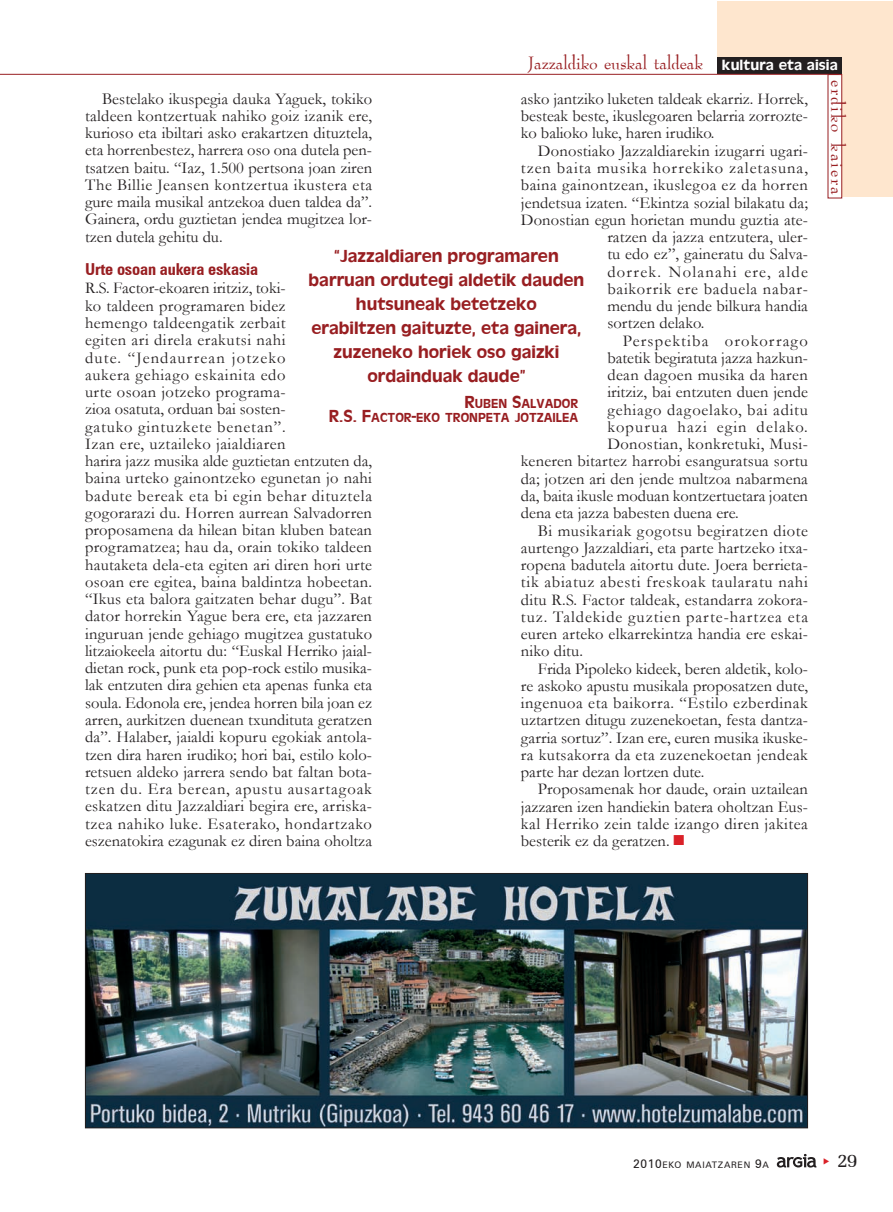
<style>
.page{position:relative;width:893px;height:1212px;background:#fff}
.page>*{position:absolute;margin:0;border:0;box-sizing:border-box;transform-origin:0 0}
.t1{font:21px "Bernadette";color:#981e21}
.t2{font:21px "Bernadette";letter-spacing:.09em;color:#981e21}
.t3{font:19.5px "Memoir";color:#231f20}
.t4{font:18px/24px "Antique Olive";color:#981e21;text-align:center}
.t5{font:16.5px/17.2px "Garamond";letter-spacing:.01em;color:#231f20;text-align:justify}
.t6{font:16.5px "Garamond";letter-spacing:.03em;color:#231f20}
.t7{font:16.5px "Garamond";letter-spacing:.06em;color:#231f20}
.t8{font:16.5px "Garamond";letter-spacing:.035em;color:#231f20}
.t9{font:16.5px "Garamond";letter-spacing:.05em;color:#231f20}
.t10{font:16.5px "Garamond";letter-spacing:.07em;color:#231f20}
.t11{font:16.5px "Garamond";letter-spacing:.045em;color:#231f20}
.t12{font:16.5px "Garamond";letter-spacing:.075em;color:#231f20}
.t13{font:700 16.5px "Zurich Cn BT";letter-spacing:-.01em;color:#981e21}
.t14{font:15px "Antique Olive";letter-spacing:.005em;color:#fff}
.t15{font:13.5px/13.5px "Antique Olive";color:#981e21;text-align:right}
.t16{font:9px "Zurich BT";letter-spacing:.075em;color:#231f20}
.s1{color:#da2128}
.s2{font-size:18px}
.s3{font-size:12px}
</style>
<div class="page">
<div style="left:717px;top:1px;width:158px;height:59px;background:#fee6ce"></div>
<div style="left:835px;top:1px;width:57px;height:196px;background:#fee6ce"></div>
<div style="left:717px;top:58px;width:125px;height:16px;background:#231f20"></div>
<div style="left:828px;top:75px;width:14px;height:123px;background:#fff"></div>
<div style="left:828px;top:74px;width:14px;height:124px;border:1px solid #981e21"></div>
<hr style="left:0;top:74px;width:839px;height:1px;background:#981e21">
<svg style="left:777px;top:1154px;width:39px;height:13px"></svg>
<img style="left:87px;top:875px;width:719px;height:251px">
<div style="left:85px;top:873px;width:723px;height:255px;border:1px solid #231f20"></div>
<p class="t1" style="left:528px;top:52px;width:176px">Jazzaldiko euskal taldeak</p>
<p class="t14" style="left:722px;top:60px;width:117px">kultura eta aisia</p>
<p class="t2" style="left:848px;top:80px;width:116px;rotate:90deg">erdiko kaiera</p>
<p class="t5" style="left:85px;top:90px;width:289px;text-indent:17px">Bestelako ikuspegia dauka Yaguek, tokiko taldeen kontzertuak nahiko goiz izanik ere, kurioso eta ibiltari asko erakartzen dituztela, eta horrenbestez, harrera oso ona dutela pen&shy;tsatzen baitu. “Iaz, 1.500 pertsona joan ziren The Billie Jeansen kontzertua ikustera eta gure maila musikal antzekoa duen taldea da”.<br>Gainera, ordu guztietan jendea mugitzea lor&shy;tzen dutela gehitu du.</p>
<p class="t13" style="left:85px;top:259px;width:174px">Urte osoan aukera eskasia</p>
<p class="t5" style="left:85px;top:280px;width:289px;text-align:left">R.S. Factor-ekoaren iritziz, toki-<br>ko taldeen programaren bidez<br>hemengo taldeengatik zerbait<br>egiten ari direla erakutsi nahi<br>dute. “Jendaurrean jotzeko<br>aukera gehiago eskainita edo<br>urte osoan jotzeko programa-<br>zioa osatuta, orduan bai sosten-<br>gatuko gintuzkete benetan”.<br>Izan ere, uztaileko jaialdiaren<br>harira jazz musika alde guztietan entzuten da, baina urteko gainontzeko egunetan jo nahi badute bereak eta bi egin behar dituztela gogorarazi du. Horren aurrean Salvadorren proposamena da hilean bitan kluben batean programatzea; hau da, orain tokiko taldeen hautaketa dela-eta egiten ari diren hori urte osoan ere egitea, baina baldintza hobeetan. “Ikus eta balora gaitzaten behar dugu”. Bat dator horrekin Yague bera ere, eta jazzaren inguruan jende gehiago mugitzea gustatuko litzaiokeela aitortu du: “Euskal Herriko jaial&shy;dietan rock, punk eta pop-rock estilo musika&shy;lak entzuten dira gehien eta apenas funka eta soula. Edonola ere, jendea horren bila joan ez arren, aurkitzen duenean txundituta geratzen da”. Halaber, jaialdi kopuru egokiak antola&shy;tzen dira haren irudiko; hori bai, estilo kolo&shy;retsuen aldeko jarrera sendo bat faltan bota&shy;tzen du. Era berean, apustu ausartagoak eskatzen ditu Jazzaldiari begira ere, arriska&shy;tzea nahiko luke. Esaterako, hondartzako eszenatokira ezagunak ez diren baina oholtza</p>
<p class="t5" style="left:521px;top:90px;width:289px">asko jantziko luketen taldeak ekarriz. Horrek, besteak beste, ikuslegoaren belarria zorrozte&shy;ko balioko luke, haren irudiko.</p>
<p class="t5" style="left:538px;top:142px;width:271px">Donostiako Jazzaldiarekin izugarri ugari-</p>
<p class="t7" style="left:521px;top:159px;width:289px">tzen baita musika horrekiko zaletasuna,</p>
<p class="t6" style="left:521px;top:176px;width:288px">baina gainontzean, ikuslegoa ez da horren</p>
<p class="t5" style="left:521px;top:194px;width:289px">jendetsua izaten. “Ekintza sozial bilakatu da;</p>
<p class="t5" style="left:521px;top:211px;width:289px">Donostian egun horietan mundu guztia ate-</p>
<p class="t5" style="left:607px;top:228px;width:202px">ratzen da jazza entzutera, uler-</p>
<p class="t5" style="left:607px;top:246px;width:202px">tu edo ez”, gaineratu du Salva-</p>
<p class="t12" style="left:607px;top:262px;width:202px">dorrek. Nolanahi ere, alde</p>
<p class="t9" style="left:607px;top:280px;width:202px">baikorrik ere baduela nabar-</p>
<p class="t5" style="left:607px;top:297px;width:202px">mendu du jende bilkura handia</p>
<p class="t5" style="left:607px;top:315px;width:98px">sortzen delako.</p>
<p class="t10" style="left:623px;top:331px;width:186px">Perspektiba orokorrago</p>
<p class="t5" style="left:607px;top:349px;width:202px">batetik begiratuta jazza hazkun-</p>
<p class="t5" style="left:607px;top:367px;width:202px">dean dagoen musika da haren</p>
<p class="t5" style="left:607px;top:384px;width:202px">iritziz, bai entzuten duen jende</p>
<p class="t9" style="left:607px;top:400px;width:202px">gehiago dagoelako, bai aditu</p>
<p class="t10" style="left:607px;top:418px;width:202px">kopurua hazi egin delako.</p>
<p class="t5" style="left:607px;top:436px;width:202px">Donostian, konkretuki, Musi-</p>
<p class="t5" style="left:521px;top:453px;width:288px">keneren bitartez harrobi esanguratsua sortu</p>
<p class="t5" style="left:521px;top:470px;width:288px">da; jotzen ari den jende multzoa nabarmena</p>
<p class="t5" style="left:521px;top:487px;width:289px">da, baita ikusle moduan kontzertuetara joaten</p>
<p class="t5" style="left:521px;top:505px;width:219px">dena eta jazza babesten duena ere.</p>
<p class="t8" style="left:538px;top:521px;width:272px">Bi musikariak gogotsu begiratzen diote</p>
<p class="t5" style="left:521px;top:539px;width:289px">aurtengo Jazzaldiari, eta parte hartzeko itxa-</p>
<p class="t5" style="left:521px;top:556px;width:289px">ropena badutela aitortu dute. Joera berrieta-</p>
<p class="t11" style="left:521px;top:573px;width:289px">tik abiatuz abesti freskoak taularatu nahi</p>
<p class="t5" style="left:521px;top:591px;width:289px">ditu R.S. Factor taldeak, estandarra zokora-</p>
<p class="t7" style="left:521px;top:608px;width:289px">tuz. Taldekide guztien parte-hartzea eta</p>
<p class="t5" style="left:521px;top:625px;width:289px">euren arteko elkarrekintza handia ere eskai-</p>
<p class="t5" style="left:521px;top:643px;width:64px">niko ditu.</p>
<p class="t5" style="left:538px;top:660px;width:272px">Frida Pipoleko kideek, beren aldetik, kolo-</p>
<p class="t5" style="left:521px;top:677px;width:289px">re askoko apustu musikala proposatzen dute,</p>
<p class="t8" style="left:521px;top:694px;width:289px">ingenuoa eta baikorra. “Estilo ezberdinak</p>
<p class="t5" style="left:521px;top:712px;width:289px">uztartzen ditugu zuzenekoetan, festa dantza-</p>
<p class="t5" style="left:521px;top:729px;width:289px">garria sortuz”. Izan ere, euren musika ikuske-</p>
<p class="t5" style="left:521px;top:746px;width:289px">ra kutsakorra da eta zuzenekoetan jendeak</p>
<p class="t5" style="left:521px;top:763px;width:185px">parte har dezan lortzen dute.</p>
<p class="t5" style="left:538px;top:781px;width:271px">Proposamenak hor daude, orain uztailean</p>
<p class="t5" style="left:521px;top:798px;width:288px">jazzaren izen handiekin batera oholtzan Eus-</p>
<p class="t6" style="left:521px;top:815px;width:289px">kal Herriko zein talde izango diren jakitea</p>
<p class="t5" style="left:521px;top:833px;width:165px">besterik ez da geratzen. <span class="s1">■</span></p>
<p class="t4" style="left:309px;top:245px;width:277px">“Jazzaldiaren programaren barruan ordutegi aldetik dauden hutsuneak betetzeko<br>erabiltzen gaituzte, eta gainera, zuzeneko horiek oso gaizki ordainduak daude”</p>
<p class="t15" style="left:329px;top:397px;width:251px"><span class="s2">R</span>UBEN <span class="s2">S</span>ALVADOR<br><span class="s2">R.S. F</span>ACTOR<span class="s2">-</span>EKO TRONPETA JOTZAILEA</p>
<p class="t16" style="left:633px;top:1159px;width:137px"><span class="s3">2010</span>EKO MAIATZAREN <span class="s3">9</span>A</p>
<p class="t3" style="left:837px;top:1149px;width:22px">29</p>
</div>
